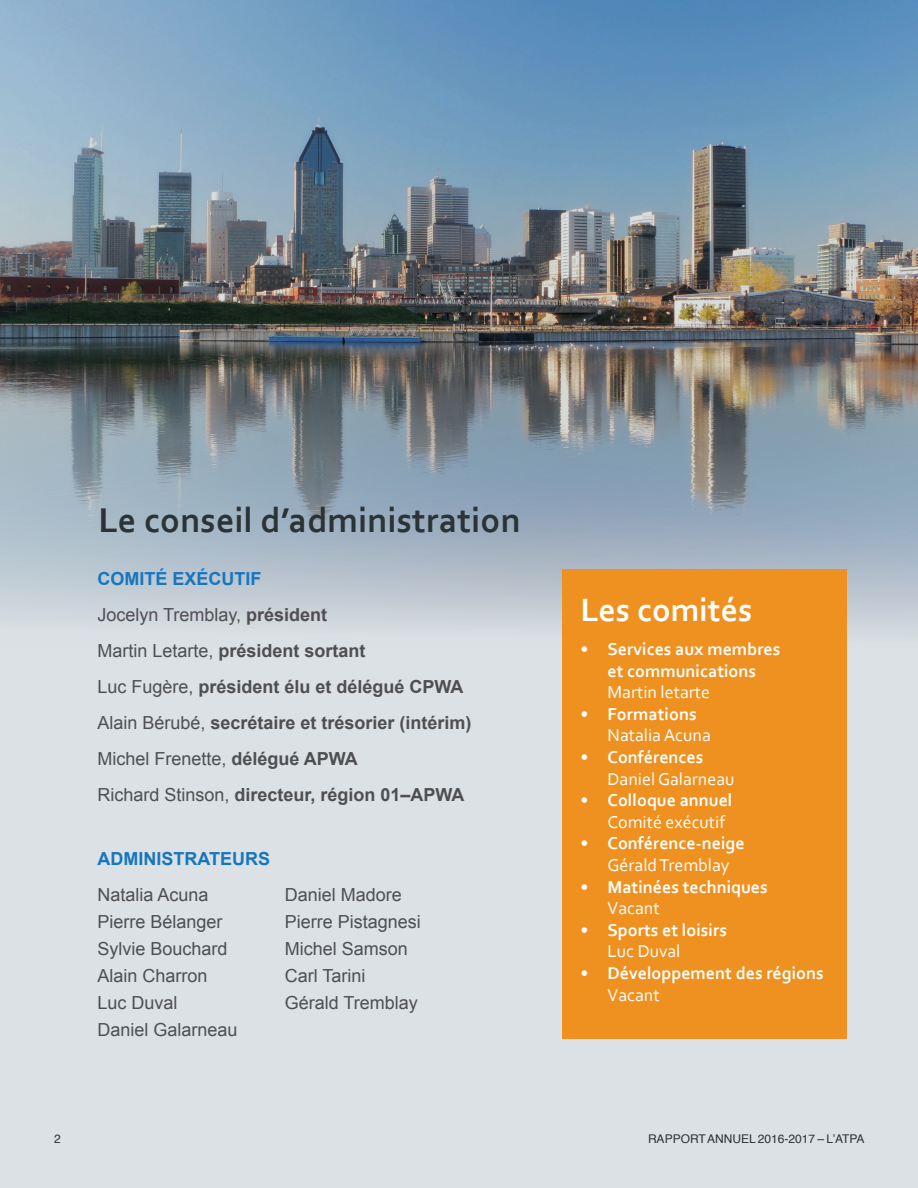
<style>
.page{position:relative;width:918px;height:1188px;background:#dbe1e4}
.page>*{position:absolute;margin:0;border:0;box-sizing:border-box;transform-origin:0 0}
.t1{font:700 36px "Corbel";letter-spacing:.005em;color:#2b3336}
.t2{font:700 33.75px "Corbel";color:#fff}
.t3{font:18px/36px "Arial";color:#4f4f51}
.t4{font:700 18px/21.6px "Corbel";color:#fff}
.t5{font:700 18px "Arial";color:#4f4f51}
.t6{font:18px/21.6px "Corbel";color:#fff}
.t7{font:700 18px/36px "Arial";color:#1776bd}
.t8{font:12px "Helvetica";color:#2b3336}
.s1{font-weight:700;color:#1776bd}
.s2{font-weight:700}
.s3{font-weight:400}
.s4{font-weight:400;color:#4f4f51}
</style>
<div class="page">
<img style="left:0;top:0;width:918px;height:629px">
<div style="left:562px;top:569px;width:285px;height:470px;background:#ef9120"></div>
<p class="t1" style="left:98px;top:498px;width:424px">Le conseil d’administration</p>
<p class="t3" style="left:97px;top:561px;width:231px"><span class="s1">COMITÉ EXÉCUTIF<br></span>Jocelyn Tremblay, <span class="s2">président</span></p>
<p class="t5" style="left:97px;top:638px;width:270px"><span class="s3">Martin Letarte,</span> président sortant</p>
<p class="t5" style="left:97px;top:674px;width:368px"><span class="s3">Luc Fugère,</span> président élu et délégué CPWA</p>
<p class="t5" style="left:97px;top:710px;width:376px"><span class="s3">Alain Bérubé,</span> secrétaire et trésorier (intérim)</p>
<p class="t3" style="left:97px;top:741px;width:262px">Michel Frenette, <span class="s2">délégué APWA</span></p>
<p class="t5" style="left:97px;top:782px;width:369px"><span class="s3">Richard Stinson,</span> directeur, région 01–APWA</p>
<p class="t7" style="left:97px;top:842px;width:174px">ADMINISTRATEURS<br><span class="s4">Natalia Acuna</span></p>
<p class="t3" style="left:97px;top:904px;width:127px">Pierre Bélanger</p>
<p class="t3" style="left:97px;top:931px;width:132px">Sylvie Bouchard</p>
<p class="t3" style="left:97px;top:958px;width:112px">Alain Charron</p>
<p class="t3" style="left:97px;top:985px;width:82px">Luc Duval</p>
<p class="t3" style="left:97px;top:1012px;width:142px">Daniel Galarneau</p>
<p class="t3" style="left:285px;top:877px;width:119px">Daniel Madore</p>
<p class="t3" style="left:285px;top:904px;width:138px">Pierre Pistagnesi</p>
<p class="t3" style="left:285px;top:931px;width:125px">Michel Samson</p>
<p class="t3" style="left:285px;top:958px;width:82px">Carl Tarini</p>
<p class="t3" style="left:285px;top:985px;width:135px">Gérald Tremblay</p>
<p class="t2" style="left:580px;top:589px;width:173px">Les comités</p>
<p class="t4" style="left:608px;top:638px;width:175px;text-indent:-27px">• Services aux membres et communications<br><span class="s3">Martin letarte</span></p>
<p class="t6" style="left:608px;top:703px;width:105px;text-indent:-27px"><span class="s2">• Formations<br></span>Natalia Acuna</p>
<p class="t6" style="left:608px;top:746px;width:129px;text-indent:-27px"><span class="s2">• Conférences<br></span>Daniel Galarneau</p>
<p class="t4" style="left:608px;top:789px;width:127px;text-indent:-27px">• Colloque annuel<br><span class="s3">Comité exécutif</span></p>
<p class="t4" style="left:608px;top:832px;width:139px;text-indent:-27px">• Conférence-neige<br><span class="s3">Gérald Tremblay</span></p>
<p class="t4" style="left:608px;top:875px;width:162px;text-indent:-27px">• Matinées techniques<br><span class="s3">Vacant</span></p>
<p class="t4" style="left:608px;top:919px;width:121px;text-indent:-27px">• Sports et loisirs<br><span class="s3">Luc Duval</span></p>
<p class="t4" style="left:608px;top:962px;width:218px;text-indent:-27px">• Développement des régions<br><span class="s3">Vacant</span></p>
<p class="t8" style="left:54px;top:1130px;width:8px">2</p>
<p class="t8" style="left:648px;top:1130px;width:218px">RAPPORT ANNUEL 2016-2017 – L’ATPA</p>
</div>
